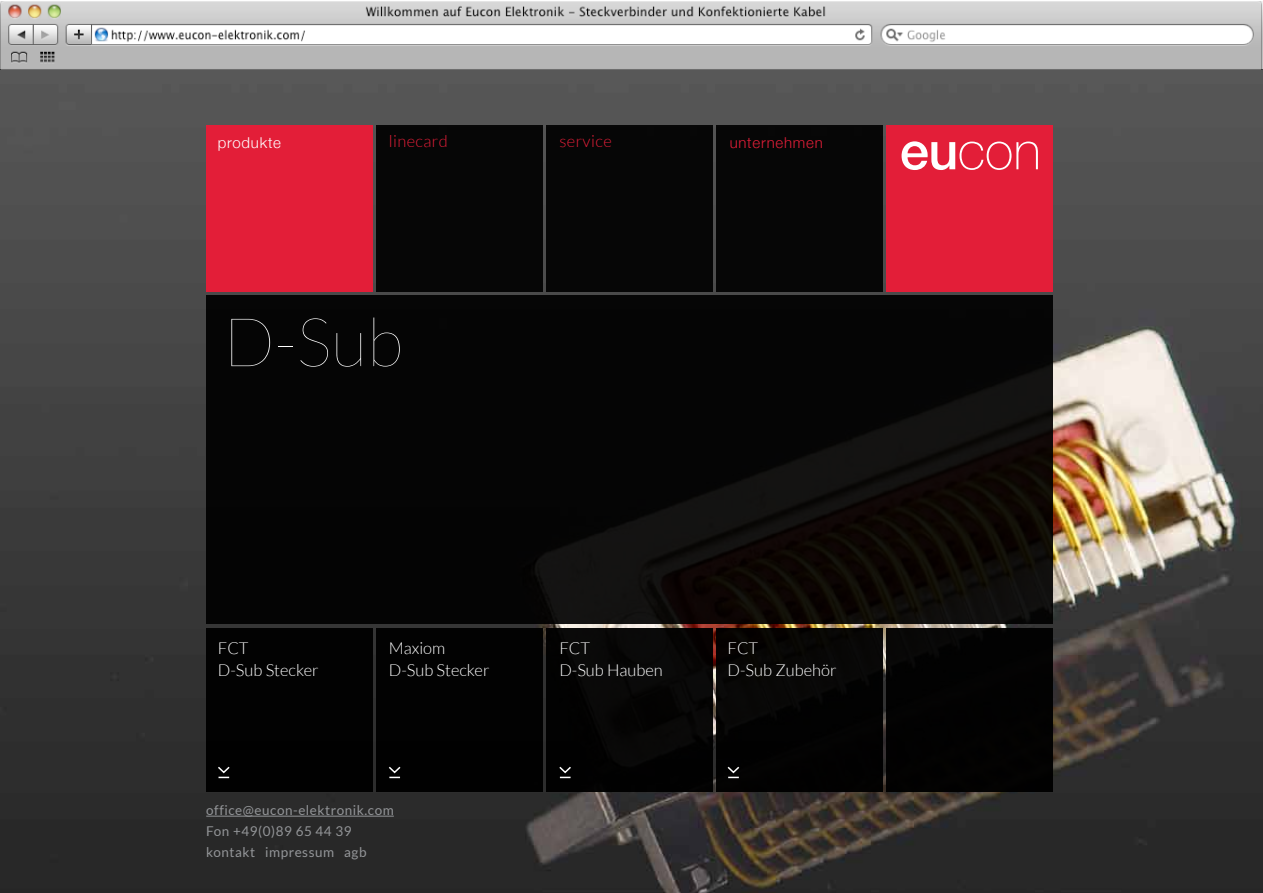
<style>
.page{position:relative;width:1263px;height:893px;background:#fff}
.page>*{position:absolute;margin:0;border:0;box-sizing:border-box;transform-origin:0 0}
.t1{font:100 67.5px "Lato";color:#fff}
.t2{font:300 16.5px/22.5px "Lato";color:#fff}
.t3{font:300 16.5px "Lato";letter-spacing:.025em;color:#e31e38}
.t4{font:300 15px "Helvetica Neue";letter-spacing:.05em;color:#e31e38}
.t5{font:300 15px "Helvetica Neue";letter-spacing:.05em;color:#fff}
.t6{font:13.5px/21px "Lato";letter-spacing:.04em;color:#939598}
</style>
<div class="page">
<img style="left:0;top:69px;width:1263px;height:824px">
<div style="left:206px;top:296px;width:847px;height:328px;background:#000"></div>
<div style="left:886px;top:125px;width:167px;height:167px;background:#e31e38"></div>
<svg style="left:901px;top:141px;width:137px;height:29px"></svg>
<img style="left:1065px;top:1px;width:198px;height:68px">
<img style="left:0;top:1px;width:1065px;height:68px">
<div style="left:716px;top:125px;width:166px;height:167px;background:#000"></div>
<div style="left:376px;top:125px;width:166px;height:167px;background:#000"></div>
<div style="left:546px;top:125px;width:166px;height:167px;background:#000"></div>
<div style="left:206px;top:125px;width:166px;height:167px;background:#e31e38"></div>
<div style="left:376px;top:628px;width:166px;height:163px;background:#000"></div>
<div style="left:546px;top:628px;width:166px;height:163px;background:#000"></div>
<div style="left:717px;top:628px;width:166px;height:163px;background:#000"></div>
<div style="left:886px;top:628px;width:167px;height:163px;background:#000"></div>
<div style="left:206px;top:628px;width:166px;height:163px;background:#000"></div>
<svg style="left:218px;top:766px;width:12px;height:12px"></svg>
<svg style="left:389px;top:766px;width:12px;height:12px"></svg>
<svg style="left:727px;top:766px;width:13px;height:12px"></svg>
<svg style="left:559px;top:766px;width:12px;height:12px"></svg>
<hr style="left:206px;top:816px;width:188px;height:1px;background:#939598">
<p class="t3" style="left:389px;top:132px;width:61px">linecard</p>
<p class="t3" style="left:559px;top:132px;width:54px">service</p>
<p class="t5" style="left:218px;top:134px;width:65px">produkte</p>
<p class="t4" style="left:730px;top:134px;width:95px">unternehmen</p>
<h1 class="t1" style="left:223px;top:307px;width:181px">D-Sub</h1>
<p class="t2" style="left:218px;top:637px;width:102px">FCT<br>D-Sub Stecker</p>
<p class="t2" style="left:728px;top:637px;width:110px">FCT<br>D-Sub Zubehör</p>
<p class="t2" style="left:389px;top:637px;width:102px">Maxiom<br>D-Sub Stecker</p>
<p class="t2" style="left:559px;top:637px;width:105px">FCT<br>D-Sub Hauben</p>
<p class="t6" style="left:206px;top:800px;width:189px">office@eucon-elektronik.com<br>Fon +49(0)89 65 44 39 kontakt impressum agb</p>
</div>
